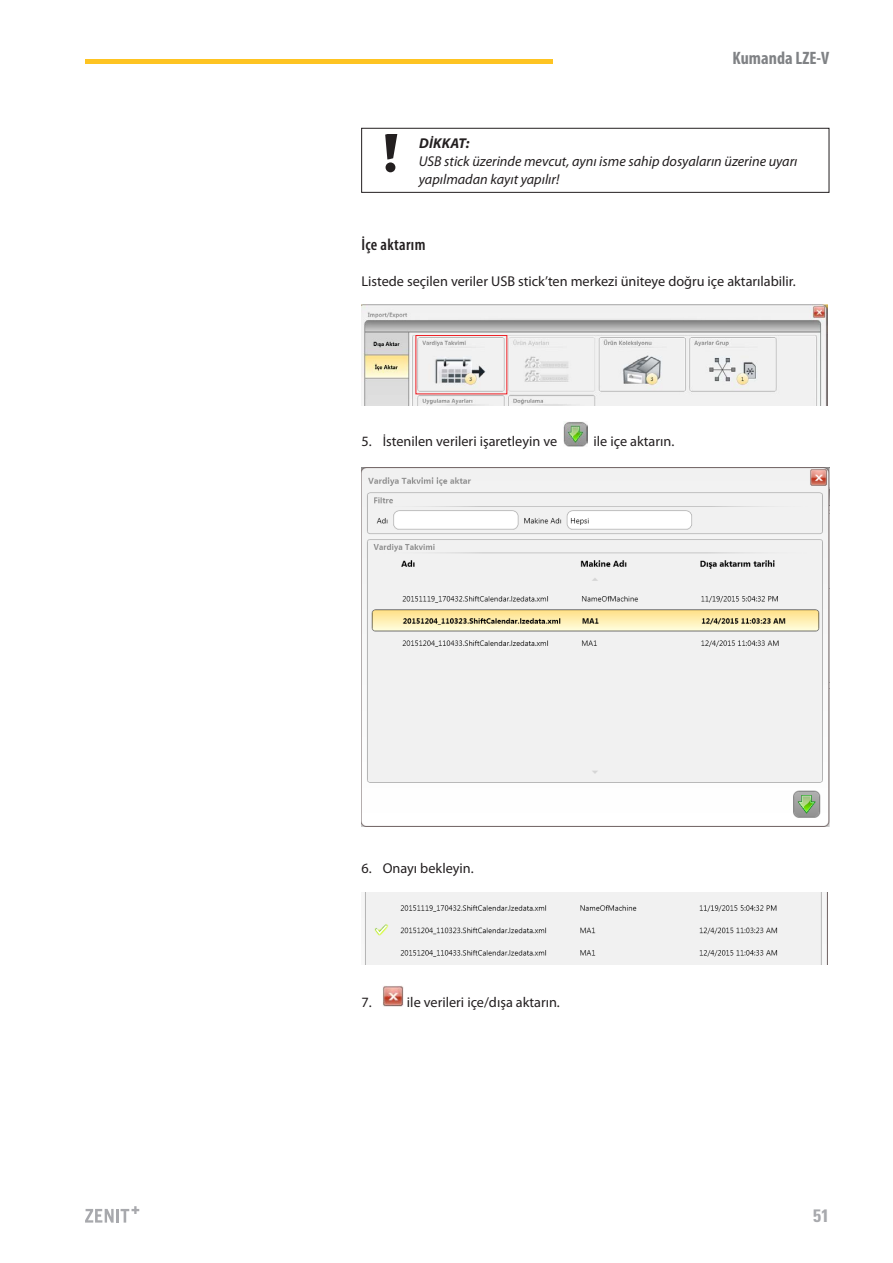
<style>
.page{position:relative;width:893px;height:1263px;background:#fff}
.page>*{position:absolute;margin:0;border:0;box-sizing:border-box;transform-origin:0 0}
.t1{font:700 condensed 18px "Myriad Pro";color:#808285}
.t2{font:700 condensed 18px "Univers";color:#a8a9ad}
._04__titel{font:600 condensed 16.5px "Myriad Pro";letter-spacing:.02em;color:#231f20}
._00__grund{font:14.25px "Myriad Pro";color:#231f20}
._09_warnhinweis_text{font:italic 14.25px/18px "Myriad Pro";color:#231f20}
.s1{font-weight:700}
</style>
<div class="page">
<hr style="left:85px;top:60px;width:468px;height:4px;background:#fec422">
<svg style="left:85px;top:1206px;width:54px;height:16px"></svg>
<div style="left:361px;top:128px;width:468px;height:65px;border:1px solid #231f20"></div>
<svg style="left:385px;top:134px;width:13px;height:25px"></svg>
<div style="left:386px;top:162px;width:9px;height:10px;background:#231f20;border-radius:50%"></div>
<img style="left:361px;top:304px;width:466px;height:101px">
<img style="left:361px;top:467px;width:468px;height:359px">
<div style="left:415px;top:335px;width:92px;height:59px;border:1px solid #ee1d23"></div>
<img style="left:563px;top:422px;width:25px;height:24px">
<img style="left:364px;top:892px;width:463px;height:73px">
<img style="left:383px;top:985px;width:21px;height:22px">
<p class="t1" style="left:733px;top:47px;width:98px">Kumanda LZE-V</p>
<p class="_09_warnhinweis_text" style="left:419px;top:134px;width:380px"><span class="s1">DIKKAT:<br></span>USB stick üzerinde mevcut, aynı isme sahip dosyaların üzerine uyarı yapılmadan kayıt yapılır!</p>
<p class="_04__titel" style="left:361px;top:235px;width:65px">İçe aktarım</p>
<p class="_00__grund" style="left:361px;top:273px;width:436px">Listede seçilen veriler USB stick’ten merkezi üniteye doğru içe aktarılabilir.</p>
<p class="_00__grund" style="left:361px;top:433px;width:197px">5. İstenilen verileri işaretleyin ve</p>
<p class="_00__grund" style="left:594px;top:433px;width:82px">ile içe aktarın.</p>
<p class="_00__grund" style="left:361px;top:859px;width:114px">6. Onayı bekleyin.</p>
<p class="_00__grund" style="left:361px;top:993px;width:12px">7.</p>
<p class="_00__grund" style="left:407px;top:993px;width:154px">ile verileri içe/dışa aktarın.</p>
<p class="t2" style="left:813px;top:1205px;width:17px">51</p>
</div>
